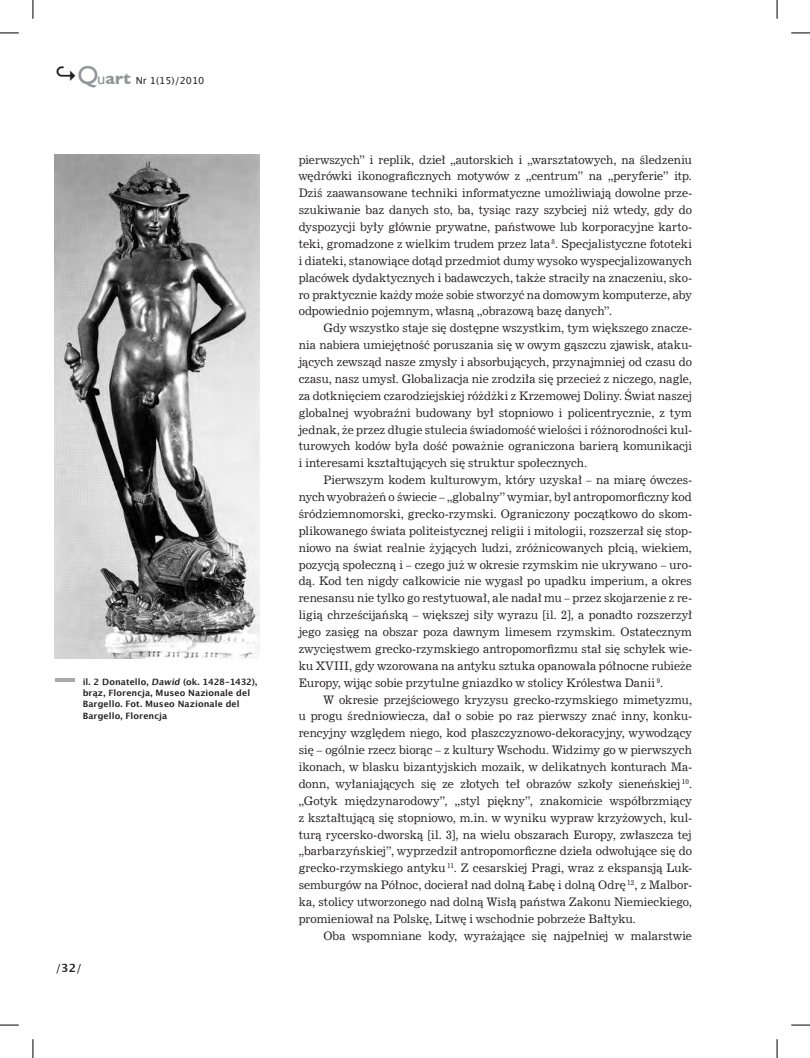
<style>
.page{position:relative;width:810px;height:1058px;background:#fff}
.page>*{position:absolute;margin:0;border:0;box-sizing:border-box;transform-origin:0 0}
.t1{font:11.75px "News 702 EU";letter-spacing:.005em;color:#231f20;scale:.94 1}
.t2{font:11.25px "Lucida Grande";color:#231f20}
.t3{font:9.75px "Lucida Grande";color:#231f20}
.t4{font:700 8.75px/11.2px "Lucida Grande";letter-spacing:.01em;color:#231f20}
.s1{font-weight:700;font-size:22.5px}
.s2{font-family:"Gill Sans";font-size:25.75px;color:#939598}
.s3{font-family:"Gill Sans";font-size:16.5px;color:#939598}
.s4{font-family:"Gill Sans";font-weight:700;font-size:16.5px;color:#939598}
.s5{font-weight:700}
</style>
<div class="page">
<hr style="left:55px;top:678px;width:20px;height:3px;background:#a8a9ad">
<img style="left:55px;top:155px;width:205px;height:504px">
<svg style="left:0;top:32px;width:19px;height:2px"></svg>
<svg style="left:791px;top:32px;width:19px;height:2px"></svg>
<svg style="left:0;top:1024px;width:19px;height:2px"></svg>
<svg style="left:791px;top:1024px;width:19px;height:2px"></svg>
<svg style="left:32px;top:0;width:2px;height:19px"></svg>
<svg style="left:32px;top:1039px;width:2px;height:19px"></svg>
<svg style="left:776px;top:0;width:2px;height:19px"></svg>
<svg style="left:776px;top:1039px;width:2px;height:19px"></svg>
<p class="t3" style="left:55px;top:75px;width:151px"><span class="s1">↪</span><span class="s2">Q</span><span class="s3">u</span><span class="s4">art</span> Nr 1(15)/2010</p>
<p class="t4" style="left:83px;top:676px;width:176px">il. 2 Donatello, Dawid (ok. 1428-1432), brąz, Florencja, Museo Nazionale del Bargello. Fot. Museo Nazionale del Bargello, Florencja</p>
<p class="t2" style="left:55px;top:961px;width:28px">/<span class="s5">32</span>/</p>
<p class="t1" style="left:299px;top:152px;width:420px">pierwszych” i replik, dzieł „autorskich i „warsztatowych, na śledzeniu</p>
<p class="t1" style="left:299px;top:169px;width:420px">wędrówki ikonograficznych motywów z „centrum” na „peryferie” itp.</p>
<p class="t1" style="left:299px;top:186px;width:420px">Dziś zaawansowane techniki informatyczne umożliwiają dowolne prze-</p>
<p class="t1" style="left:299px;top:203px;width:420px">szukiwanie baz danych sto, ba, tysiąc razy szybciej niż wtedy, gdy do</p>
<p class="t1" style="left:299px;top:220px;width:420px">dyspozycji były głównie prywatne, państwowe lub korporacyjne karto-</p>
<p class="t1" style="left:299px;top:236px;width:420px">teki, gromadzone z wielkim trudem przez lata <sup>8</sup>. Specjalistyczne fototeki</p>
<p class="t1" style="left:299px;top:253px;width:420px">i diateki, stanowiące dotąd przedmiot dumy wysoko wyspecjalizowanych</p>
<p class="t1" style="left:299px;top:270px;width:420px">placówek dydaktycznych i badawczych, także straciły na znaczeniu, sko-</p>
<p class="t1" style="left:299px;top:287px;width:420px">ro praktycznie każdy może sobie stworzyć na domowym komputerze, aby</p>
<p class="t1" style="left:299px;top:304px;width:335px">odpowiednio pojemnym, własną „obrazową bazę danych”.</p>
<p class="t1" style="left:323px;top:321px;width:394px">Gdy wszystko staje się dostępne wszystkim, tym większego znacze-</p>
<p class="t1" style="left:299px;top:338px;width:420px">nia nabiera umiejętność poruszania się w owym gąszczu zjawisk, ataku-</p>
<p class="t1" style="left:299px;top:355px;width:420px">jących zewsząd nasze zmysły i absorbujących, przynajmniej od czasu do</p>
<p class="t1" style="left:299px;top:371px;width:420px">czasu, nasz umysł. Globalizacja nie zrodziła się przecież z niczego, nagle,</p>
<p class="t1" style="left:299px;top:388px;width:420px">za dotknięciem czarodziejskiej różdżki z Krzemowej Doliny. Świat naszej</p>
<p class="t1" style="left:299px;top:405px;width:420px">globalnej wyobraźni budowany był stopniowo i policentrycznie, z tym</p>
<p class="t1" style="left:299px;top:422px;width:420px">jednak, że przez długie stulecia świadomość wielości i różnorodności kul-</p>
<p class="t1" style="left:299px;top:439px;width:420px">turowych kodów była dość poważnie ograniczona barierą komunikacji</p>
<p class="t1" style="left:299px;top:456px;width:308px">i interesami kształtujących się struktur społecznych.</p>
<p class="t1" style="left:323px;top:473px;width:394px">Pierwszym kodem kulturowym, który uzyskał – na miarę ówczes-</p>
<p class="t1" style="left:299px;top:490px;width:420px">nych wyobrażeń o świecie – „globalny” wymiar, był antropomorficzny kod</p>
<p class="t1" style="left:299px;top:506px;width:420px">śródziemnomorski, grecko-rzymski. Ograniczony początkowo do skom-</p>
<p class="t1" style="left:299px;top:523px;width:420px">plikowanego świata politeistycznej religii i mitologii, rozszerzał się stop-</p>
<p class="t1" style="left:299px;top:540px;width:420px">niowo na świat realnie żyjących ludzi, zróżnicowanych płcią, wiekiem,</p>
<p class="t1" style="left:299px;top:557px;width:420px">pozycją społeczną i – czego już w okresie rzymskim nie ukrywano – uro-</p>
<p class="t1" style="left:299px;top:574px;width:420px">dą. Kod ten nigdy całkowicie nie wygasł po upadku imperium, a okres</p>
<p class="t1" style="left:299px;top:591px;width:420px">renesansu nie tylko go restytuował, ale nadał mu – przez skojarzenie z re-</p>
<p class="t1" style="left:299px;top:608px;width:420px">ligią chrześcijańską – większej siły wyrazu [il. 2], a ponadto rozszerzył</p>
<p class="t1" style="left:299px;top:625px;width:420px">jego zasięg na obszar poza dawnym limesem rzymskim. Ostatecznym</p>
<p class="t1" style="left:299px;top:641px;width:420px">zwycięstwem grecko-rzymskiego antropomorfizmu stał się schyłek wie-</p>
<p class="t1" style="left:299px;top:658px;width:420px">ku XVIII, gdy wzorowana na antyku sztuka opanowała północne rubieże</p>
<p class="t1" style="left:299px;top:675px;width:389px">Europy, wijąc sobie przytulne gniazdko w stolicy Królestwa Danii <sup>9</sup>.</p>
<p class="t1" style="left:323px;top:692px;width:394px">W okresie przejściowego kryzysu grecko-rzymskiego mimetyzmu,</p>
<p class="t1" style="left:299px;top:709px;width:420px">u progu średniowiecza, dał o sobie po raz pierwszy znać inny, konku-</p>
<p class="t1" style="left:299px;top:726px;width:420px">rencyjny względem niego, kod płaszczyznowo-dekoracyjny, wywodzący</p>
<p class="t1" style="left:299px;top:743px;width:420px">się – ogólnie rzecz biorąc – z kultury Wschodu. Widzimy go w pierwszych</p>
<p class="t1" style="left:299px;top:760px;width:420px">ikonach, w blasku bizantyjskich mozaik, w delikatnych konturach Ma-</p>
<p class="t1" style="left:299px;top:776px;width:420px">donn, wyłaniających się ze złotych teł obrazów szkoły sieneńskiej <sup>10</sup>.</p>
<p class="t1" style="left:299px;top:793px;width:420px">„Gotyk międzynarodowy”, „styl piękny”, znakomicie współbrzmiący</p>
<p class="t1" style="left:299px;top:810px;width:420px">z kształtującą się stopniowo, m.in. w wyniku wypraw krzyżowych, kul-</p>
<p class="t1" style="left:299px;top:827px;width:420px">turą rycersko-dworską [il. 3], na wielu obszarach Europy, zwłaszcza tej</p>
<p class="t1" style="left:299px;top:844px;width:420px">„barbarzyńskiej”, wyprzedził antropomorficzne dzieła odwołujące się do</p>
<p class="t1" style="left:299px;top:861px;width:420px">grecko-rzymskiego antyku <sup>11</sup>. Z cesarskiej Pragi, wraz z ekspansją Luk-</p>
<p class="t1" style="left:299px;top:878px;width:420px">semburgów na Północ, docierał nad dolną Łabę i dolną Odrę <sup>12</sup>, z Malbor-</p>
<p class="t1" style="left:299px;top:895px;width:420px">ka, stolicy utworzonego nad dolną Wisłą państwa Zakonu Niemieckiego,</p>
<p class="t1" style="left:299px;top:911px;width:360px">promieniował na Polskę, Litwę i wschodnie pobrzeże Bałtyku.</p>
<p class="t1" style="left:323px;top:928px;width:393px">Oba wspomniane kody, wyrażające się najpełniej w malarstwie</p>
</div>
